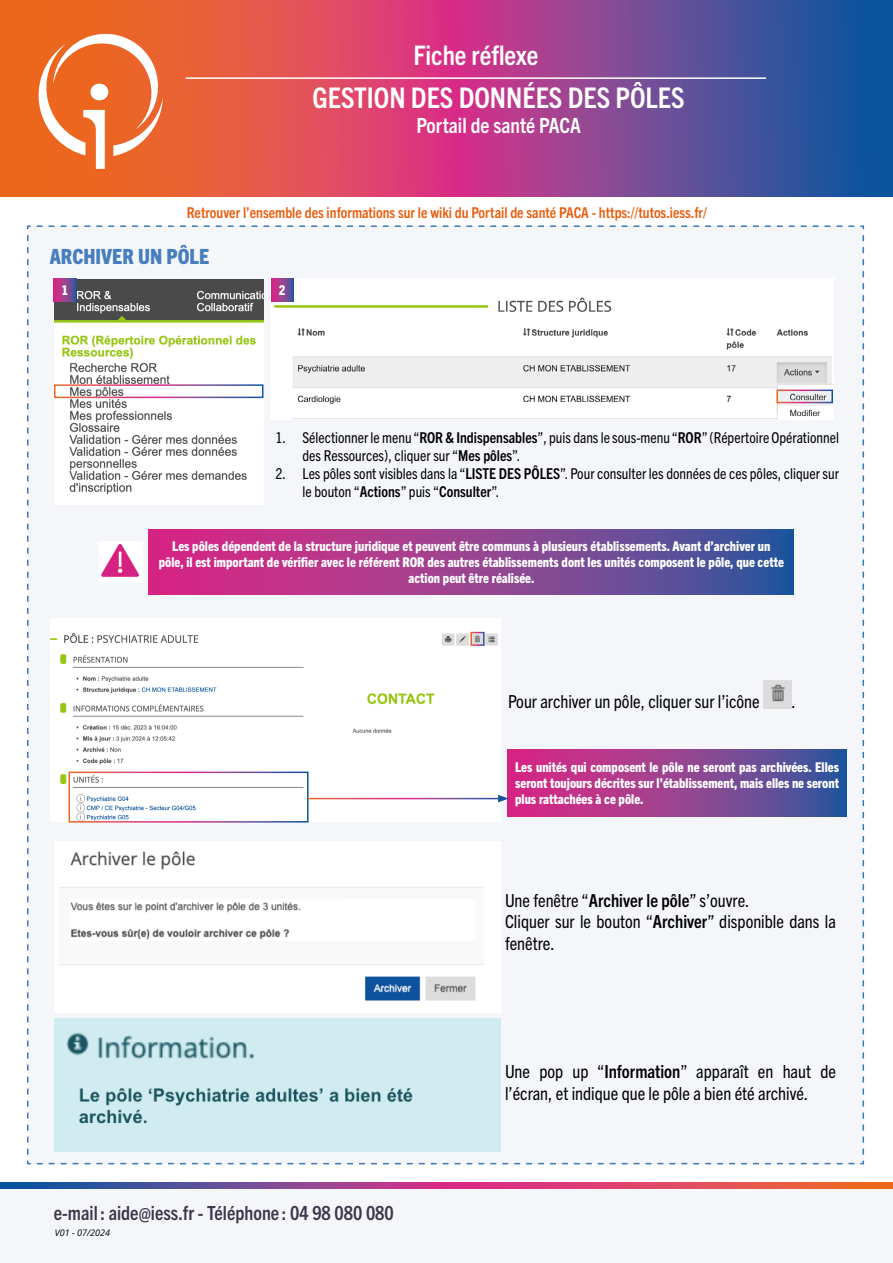
<style>
.page{position:relative;width:893px;height:1263px;background:#fff}
.page>*{position:absolute;margin:0;border:0;box-sizing:border-box;transform-origin:0 0}
.t1{font:700 condensed 28.5px "Trade Gothic Next LT Pro";color:#fff}
.t2{font:700 condensed 27px "Trade Gothic Next LT Pro";color:#fff}
.t3{font:700 condensed 21px "Trade Gothic Next LT Pro";color:#fff}
.t4{font:800 condensed 21px "Trade Gothic Next LT Pro";color:#467ebe}
.t5{font:700 condensed 19.5px "Trade Gothic Next LT Pro";color:#3f374b}
.t6{font:condensed 18px/21.6px "Trade Gothic Next LT Pro";color:#000}
.t7{font:condensed 15px/18px "Trade Gothic Next LT Pro";color:#000}
.t8{font:700 condensed 15px "Trade Gothic Next LT Pro";color:#ea5b0b}
.t9{font:800 condensed 13.5px/16.2px "Trade Gothic Next LT Pro";color:#fff;text-align:justify}
.t10{font:italic 9px "Open Sans";color:#000}
.s1{font-weight:700}
</style>
<div class="page">
<svg style="left:0;top:1183px;width:893px;height:5px;background:#a64a79"></svg>
<svg style="left:1px;top:0;width:892px;height:196px;background:#a14d76"></svg>
<div style="left:0;top:1189px;width:893px;height:74px;background:#f4f6fa"></div>
<svg style="left:34px;top:28px;width:129px;height:141px"></svg>
<div style="left:90px;top:84px;width:18px;height:16px;background:#fff;border-radius:50%"></div>
<div style="left:27px;top:225px;width:838px;height:940px;background:#f4f6fa"></div>
<hr style="left:186px;top:77px;width:580px;height:2px;background:#fff">
<img style="left:54px;top:279px;width:209px;height:225px">
<div style="left:54px;top:384px;width:209px;height:14px;border:2px solid #fff"></div>
<div style="left:54px;top:279px;width:22px;height:22px;background:linear-gradient(to right,#e72983,#4d569b)"></div>
<img style="left:271px;top:279px;width:563px;height:141px">
<svg style="left:271px;top:279px;width:23px;height:22px"></svg>
<div style="left:776px;top:389px;width:57px;height:14px;border:2px solid #fff"></div>
<img style="left:51px;top:618px;width:450px;height:203px">
<svg style="left:508px;top:749px;width:338px;height:67px;background:#8f4190"></svg>
<div style="left:69px;top:771px;width:240px;height:51px;border:2px solid #fff"></div>
<hr style="left:308px;top:798px;width:192px;height:1px;background:#fff">
<svg style="left:498px;top:795px;width:11px;height:7px"></svg>
<svg style="left:149px;top:530px;width:645px;height:64px;background:#904090"></svg>
<img style="left:99px;top:542px;width:44px;height:40px">
<img style="left:763px;top:680px;width:29px;height:28px">
<div style="left:470px;top:632px;width:14px;height:14px;border:2px solid #fff"></div>
<img style="left:54px;top:841px;width:446px;height:171px">
<img style="left:54px;top:1018px;width:446px;height:134px">
<h2 class="t2" style="left:413px;top:36px;width:127px">Fiche réflexe</h2>
<h1 class="t1" style="left:312px;top:78px;width:374px">GESTION DES DONNÉES DES PÔLES</h1>
<h3 class="t3" style="left:416px;top:111px;width:166px">Portail de santé PACA</h3>
<p class="t8" style="left:187px;top:202px;width:522px">Retrouver l’ensemble des informations sur le wiki du Portail de santé PACA - https://tutos.iess.fr/</p>
<h3 class="t4" style="left:50px;top:242px;width:161px">ARCHIVER UN PÔLE</h3>
<p class="t9" style="left:62px;top:281px;width:8px">1</p>
<p class="t9" style="left:279px;top:281px;width:8px">2</p>
<p class="t7" style="left:302px;top:428px;width:538px;text-indent:-27px">1. Sélectionner le menu “<span class="s1">ROR &amp; Indispensables</span>”, puis dans le sous-menu “<span class="s1">ROR</span>” (Répertoire Opérationnel des Ressources), cliquer sur “<span class="s1">Mes pôles</span>”.</p>
<p class="t7" style="left:302px;top:464px;width:538px;text-indent:-27px">2. Les pôles sont visibles dans la “<span class="s1">LISTE DES PÔLES</span>”. Pour consulter les données de ces pôles, cliquer sur le bouton “<span class="s1">Actions</span>” puis “<span class="s1">Consulter</span>”.</p>
<p class="t9" style="left:159px;top:537px;width:627px;text-align:center">Les pôles dépendent de la structure juridique et peuvent être communs à plusieurs établissements. Avant d’archiver un pôle, il est important de vérifier avec le référent ROR des autres établissements dont les unités composent le pôle, que cette action peut être réalisée.</p>
<h3 class="t6" style="left:508px;top:690px;width:253px">Pour archiver un pôle, cliquer sur l’icône</h3>
<h3 class="t6" style="left:792px;top:690px;width:6px">.</h3>
<p class="t9" style="left:515px;top:758px;width:325px">Les unités qui composent le pôle ne seront pas archivées. Elles seront toujours décrites sur l’établissement, mais elles ne seront plus rattachées à ce pôle.</p>
<h3 class="t6" style="left:505px;top:888px;width:332px">Une fenêtre “<span class="s1">Archiver le pôle</span>” s’ouvre.<br>Cliquer sur le bouton “<span class="s1">Archiver</span>” disponible dans la fenêtre.</h3>
<h3 class="t5" style="left:54px;top:1199px;width:341px">e-mail : aide@iess.fr - Téléphone : 04 98 080 080</h3>
<p class="t10" style="left:55px;top:1226px;width:57px">V01 - 07/2024</p>
<h3 class="t6" style="left:505px;top:1059px;width:332px">Une pop up “<span class="s1">Information</span>” apparaît en haut de l’écran, et indique que le pôle a bien été archivé.</h3>
</div>
